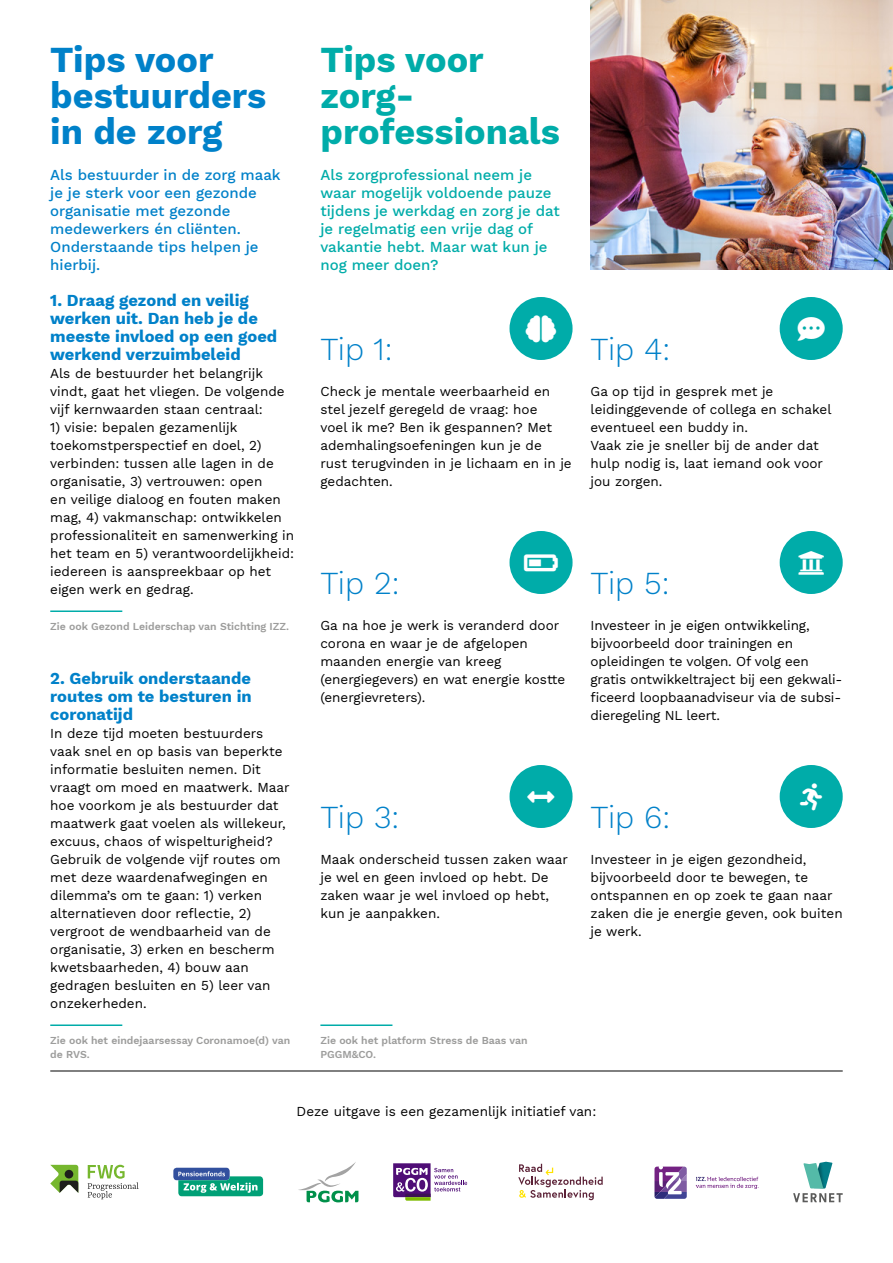
<style>
.page{position:relative;width:893px;height:1263px;background:#fff}
.page>*{position:absolute;margin:0;border:0;box-sizing:border-box;transform-origin:0 0}
.Paragraafkopje{font:700 36px/36px "Work Sans";color:#0081c9}
.Paragraafkopje-2{font:700 36px/36px "Work Sans";color:#00aca9}
.Body{font:300 31.5px "Work Sans";letter-spacing:-.01em;color:#0081c9}
.Body-2{font:27px "Font Awesome 5 Free Solid";color:#fff}
.Body-3{font:700 16.5px/18px "Work Sans";color:#0081c9}
.Body-4{font:500 15px/18px "Work Sans";color:#00aca9}
.Body-5{font:500 15px/18px "Work Sans";color:#0081c9}
.Body-6{font:13.5px/18px "Work Sans";color:#000}
.Bronverwijzing{font:600 10.5px/13.5px "Work Sans";color:#9d9d9c}
</style>
<div class="page">
<hr style="left:50px;top:610px;width:72px;height:2px;background:#00aca9">
<hr style="left:50px;top:1024px;width:72px;height:2px;background:#00aca9">
<hr style="left:320px;top:1024px;width:72px;height:2px;background:#00aca9">
<hr style="left:50px;top:1071px;width:792px;height:1px;background:#000">
<div style="left:509px;top:297px;width:63px;height:63px;background:#00aca9;border-radius:50%"></div>
<div style="left:779px;top:297px;width:63px;height:63px;background:#00aca9;border-radius:50%"></div>
<div style="left:509px;top:531px;width:63px;height:63px;background:#00aca9;border-radius:50%"></div>
<div style="left:779px;top:531px;width:63px;height:63px;background:#00aca9;border-radius:50%"></div>
<div style="left:509px;top:765px;width:63px;height:63px;background:#00aca9;border-radius:50%"></div>
<div style="left:779px;top:765px;width:63px;height:63px;background:#00aca9;border-radius:50%"></div>
<svg style="left:50px;top:1165px;width:28px;height:28px"></svg>
<svg style="left:88px;top:1165px;width:51px;height:34px"></svg>
<div style="left:173px;top:1168px;width:57px;height:12px;background:#32509e;border-radius:3px"></div>
<svg style="left:178px;top:1171px;width:85px;height:25px"></svg>
<svg style="left:298px;top:1162px;width:60px;height:40px"></svg>
<svg style="left:393px;top:1163px;width:74px;height:38px"></svg>
<svg style="left:518px;top:1164px;width:84px;height:36px"></svg>
<svg style="left:654px;top:1166px;width:32px;height:33px"></svg>
<svg style="left:695px;top:1177px;width:63px;height:12px"></svg>
<svg style="left:793px;top:1162px;width:49px;height:40px"></svg>
<img style="left:590px;top:0;width:302px;height:270px">
<p class="Paragraafkopje" style="left:50px;top:40px;width:217px">Tips voor bestuurders in de zorg</p>
<p class="Paragraafkopje-2" style="left:320px;top:40px;width:241px">Tips voor zorg&shy;professionals</p>
<p class="Body-5" style="left:50px;top:165px;width:232px">Als bestuurder in de zorg maak je je sterk voor een gezonde organisatie met gezonde medewerkers én cliënten.<br>Onderstaande tips helpen je hierbij.</p>
<p class="Body-4" style="left:320px;top:165px;width:241px">Als zorgprofessional neem je waar mogelijk voldoende pauze tijdens je werkdag en zorg je dat je regelmatig een vrije dag of vakantie hebt. Maar wat kun je nog meer doen?</p>
<p class="Body-3" style="left:50px;top:291px;width:228px">1. Draag gezond en veilig werken uit. Dan heb je de meeste invloed op een goed werkend verzuimbeleid</p>
<p class="Body-6" style="left:50px;top:364px;width:236px">Als de bestuurder het belangrijk vindt, gaat het vliegen. De volgende vijf kernwaarden staan centraal:</p>
<p class="Body-6" style="left:50px;top:418px;width:245px">1) visie: bepalen gezamenlijk toekomstperspectief en doel, 2) verbinden: tussen alle lagen in de organisatie, 3) vertrouwen: open<br>en veilige dialoog en fouten maken mag, 4) vakmanschap: ontwikkelen professionaliteit en samenwerking in het team en 5) verantwoordelijkheid: iedereen is aanspreekbaar op het eigen werk en gedrag.</p>
<p class="Bronverwijzing" style="left:50px;top:619px;width:240px">Zie ook Gezond Leiderschap van Stichting IZZ.</p>
<p class="Body-3" style="left:50px;top:669px;width:203px;text-align:justify">2. Gebruik onderstaande routes om te besturen in coronatijd</p>
<p class="Body-6" style="left:50px;top:724px;width:241px">In deze tijd moeten bestuurders vaak snel en op basis van beperkte informatie besluiten nemen. Dit vraagt om moed en maatwerk. Maar hoe voorkom je als bestuurder dat maatwerk gaat voelen als willekeur, excuus, chaos of wispelturigheid?<br>Gebruik de volgende vijf routes om met deze waardenafwegingen en dilemma’s om te gaan: 1) verken alternatieven door reflectie, 2) vergroot de wendbaarheid van de organisatie, 3) erken en bescherm kwetsbaarheden, 4) bouw aan gedragen besluiten en 5) leer van onzekerheden.</p>
<p class="Bronverwijzing" style="left:50px;top:1033px;width:241px">Zie ook het eindejaarsessay Coronamoe(d) van de RVS.</p>
<p class="Bronverwijzing" style="left:320px;top:1033px;width:209px">Zie ook het platform Stress de Baas van<br>PGGM&amp;CO.</p>
<p class="Body-2" style="left:526px;top:315px;width:32px">■</p>
<p class="Body-2" style="left:797px;top:315px;width:29px">□■▼□▼▲</p>
<p class="Body" style="left:320px;top:325px;width:74px">Tip 1:</p>
<p class="Body" style="left:590px;top:325px;width:81px">Tip 4:</p>
<p class="Body-6" style="left:320px;top:382px;width:253px">Check je mentale weerbaarheid en stel jezelf geregeld de vraag: hoe<br>voel ik me? Ben ik gespannen? Met ademhalingsoefeningen kun je de rust terugvinden in je lichaam en in je gedachten.</p>
<p class="Body-6" style="left:590px;top:382px;width:242px">Ga op tijd in gesprek met je leidinggevende of collega en schakel eventueel een buddy in.</p>
<p class="Body-6" style="left:590px;top:436px;width:234px">Vaak zie je sneller bij de ander dat hulp nodig is, laat iemand ook voor jou zorgen.</p>
<p class="Body-2" style="left:524px;top:549px;width:35px">▼▼★●</p>
<p class="Body" style="left:320px;top:559px;width:81px">Tip 2:</p>
<p class="Body" style="left:590px;top:559px;width:81px">Tip 5:</p>
<p class="Body-6" style="left:320px;top:616px;width:246px">Ga na hoe je werk is veranderd door corona en waar je de afgelopen maanden energie van kreeg (energiegevers) en wat energie kostte (energievreters).</p>
<p class="Body-6" style="left:590px;top:616px;width:253px">Investeer in je eigen ontwikkeling, bijvoorbeeld door trainingen en opleidingen te volgen. Of volg een gratis ontwikkeltraject bij een gekwali&shy;ficeerd loopbaanadviseur via de subsi&shy;dieregeling NL leert.</p>
<p class="Body-2" style="left:800px;top:783px;width:23px">◆■■■</p>
<p class="Body" style="left:320px;top:793px;width:80px">Tip 3:</p>
<p class="Body" style="left:590px;top:793px;width:81px">Tip 6:</p>
<p class="Body-6" style="left:320px;top:850px;width:249px">Maak onderscheid tussen zaken waar je wel en geen invloed op hebt. De zaken waar je wel invloed op hebt, kun je aanpakken.</p>
<p class="Body-6" style="left:590px;top:850px;width:254px">Investeer in je eigen gezondheid, bijvoorbeeld door te bewegen, te ontspannen en op zoek te gaan naar zaken die je energie geven, ook buiten je werk.</p>
<p class="Body-6" style="left:296px;top:1102px;width:301px">Deze uitgave is een gezamenlijk initiatief van:</p>
</div>
